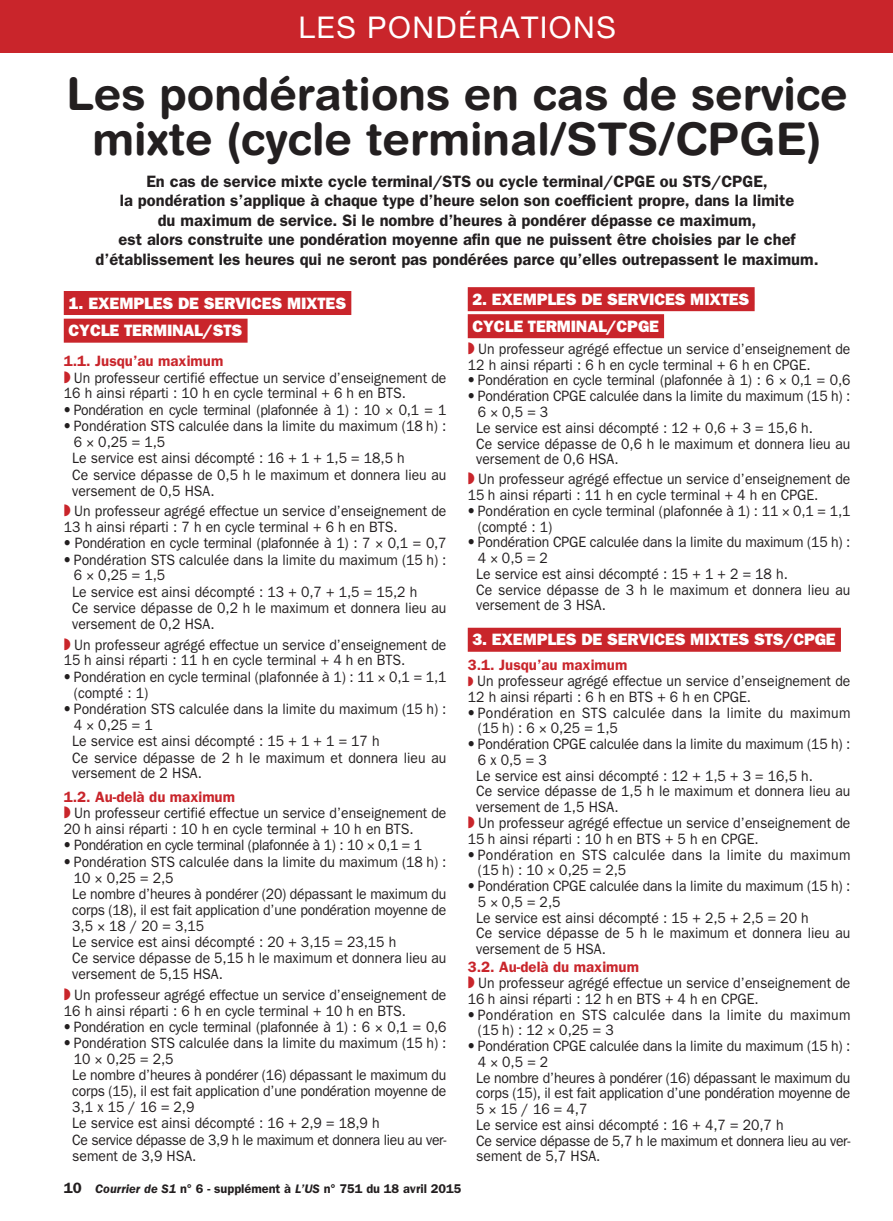
<style>
.page{position:relative;width:893px;height:1221px;background:#fff}
.page>*{position:absolute;margin:0;border:0;box-sizing:border-box;transform-origin:0 0}
.t1{font:700 45px/45px "Helvetica Rounded";color:#231f20;text-align:center}
.t2{font:30px "Helvetica Neue";letter-spacing:.05em;color:#fff}
.t3{font:600 16.5px/19.5px "ITC Franklin Gothic Std";color:#231f20;text-align:center}
.t4{font:16.5px/27.6px "ITC Franklin Gothic Std Hvy";letter-spacing:-.01em;color:#fff}
.t5{font:15px/16px "ITC Franklin Gothic Std";color:#231f20;scale:.93 1}
.t6{font:15px/15.8px "ITC Franklin Gothic Std";letter-spacing:.02em;color:#231f20;scale:.93 1}
.t7{font:15px "ITC Franklin Gothic Std";letter-spacing:-.02em;color:#231f20;scale:.93 1}
.t8{font:15px "ITC Franklin Gothic Std";letter-spacing:-.025em;color:#231f20;scale:.93 1}
.t9{font:600 12.75px "ITC Franklin Gothic Std";color:#231f20}
.s1{color:#c9252b}
.s2{font-weight:600;color:#c9252b}
.s3{font-family:"Helvetica Neue";font-weight:700}
.s4{font-size:15px}
.s5{font-style:italic}
</style>
<div class="page">
<div style="left:0;top:0;width:893px;height:53px;background:#c9252b"></div>
<div style="left:64px;top:291px;width:287px;height:24px;background:#c9252b"></div>
<div style="left:64px;top:318px;width:184px;height:24px;background:#c9252b"></div>
<div style="left:468px;top:287px;width:287px;height:24px;background:#c9252b"></div>
<div style="left:468px;top:314px;width:196px;height:24px;background:#c9252b"></div>
<div style="left:468px;top:627px;width:373px;height:24px;background:#c9252b"></div>
<p class="t2" style="left:298px;top:16px;width:319px">LES PONDÉRATIONS</p>
<p class="t1" style="left:66px;top:75px;width:783px">Les pondérations en cas de service mixte (cycle terminal/STS/CPGE)</p>
<p class="t3" style="left:96px;top:173px;width:725px">En cas de service mixte cycle terminal/STS ou cycle terminal/CPGE ou STS/CPGE,<br>la pondération s’applique à chaque type d’heure selon son coefficient propre, dans la limite<br>du maximum de service. Si le nombre d’heures à pondérer dépasse ce maximum,<br>est alors construite une pondération moyenne afin que ne puissent être choisies par le chef d’établissement les heures qui ne seront pas pondérées parce qu’elles outrepassent le maximum.</p>
<p class="t4" style="left:69px;top:289px;width:284px">1. EXEMPLES DE SERVICES MIXTES<span class="s1">I<br></span>CYCLE TERMINAL/STS<span class="s1">I</span></p>
<p class="t5" style="left:64px;top:354px;width:413px"><span class="s2">1.1. Jusqu’au maximum<br></span><span class="s1">◗</span> Un professeur certifié effectue un service d’enseignement de<br>16 h ainsi réparti : 10 h en cycle terminal + 6 h en BTS.</p>
<p class="t7" style="left:64px;top:404px;width:413px"><span class="s3">•</span> Pondération en cycle terminal (plafonnée à 1) : 10 0,1 = 1</p>
<p class="t5" style="left:72px;top:419px;width:404px;text-indent:-9px"><span class="s3">•</span> Pondération STS calculée dans la limite du maximum (18 h) :<br>6 0,25 = 1,5<br>Le service est ainsi décompté : 16 + 1 + 1,5 = 18,5 h<br>Ce service dépasse de 0,5 h le maximum et donnera lieu au versement de 0,5 HSA.</p>
<p class="t5" style="left:64px;top:504px;width:413px"><span class="s1">◗</span> Un professeur agrégé effectue un service d’enseignement de<br>13 h ainsi réparti : 7 h en cycle terminal + 6 h en BTS.</p>
<p class="t5" style="left:64px;top:536px;width:413px"><span class="s3">•</span> Pondération en cycle terminal (plafonnée à 1) : 7 0,1 = 0,7</p>
<p class="t5" style="left:72px;top:553px;width:404px;text-indent:-9px"><span class="s3">•</span> Pondération STS calculée dans la limite du maximum (15 h) :<br>6 0,25 = 1,5<br>Le service est ainsi décompté : 13 + 0,7 + 1,5 = 15,2 h<br>Ce service dépasse de 0,2 h le maximum et donnera lieu au versement de 0,2 HSA.</p>
<p class="t5" style="left:64px;top:638px;width:413px"><span class="s1">◗</span> Un professeur agrégé effectue un service d’enseignement de<br>15 h ainsi réparti : 11 h en cycle terminal + 4 h en BTS.</p>
<p class="t5" style="left:74px;top:670px;width:402px;text-indent:-10px"><span class="s3">•</span> Pondération en cycle terminal (plafonnée à 1) : 11 0,1 = 1,1 (compté : 1)</p>
<p class="t5" style="left:72px;top:702px;width:404px;text-indent:-9px"><span class="s3">•</span> Pondération STS calculée dans la limite du maximum (15 h) :<br>4 0,25 = 1<br>Le service est ainsi décompté : 15 + 1 + 1 = 17 h<br>Ce service dépasse de 2 h le maximum et donnera lieu au versement de 2 HSA.</p>
<p class="t5" style="left:64px;top:790px;width:413px"><span class="s2">1.2. Au-delà du maximum<br></span><span class="s1">◗</span> Un professeur certifié effectue un service d’enseignement de<br>20 h ainsi réparti : 10 h en cycle terminal + 10 h en BTS.</p>
<p class="t8" style="left:64px;top:840px;width:387px"><span class="s3">•</span> Pondération en cycle terminal (plafonnée à 1) : 10 0,1 = 1</p>
<p class="t5" style="left:72px;top:855px;width:404px;text-indent:-9px"><span class="s3">•</span> Pondération STS calculée dans la limite du maximum (18 h) :<br>10 0,25 = 2,5<br>Le nombre d’heures à pondérer (20) dépassant le maximum du corps (18), il est fait application d’une pondération moyenne de 3,5 18 / 20 = 3,15<br>Le service est ainsi décompté : 20 + 3,15 = 23,15 h<br>Ce service dépasse de 5,15 h le maximum et donnera lieu au versement de 5,15 HSA.</p>
<p class="t5" style="left:64px;top:988px;width:413px"><span class="s1">◗</span> Un professeur agrégé effectue un service d’enseignement de<br>16 h ainsi réparti : 6 h en cycle terminal + 10 h en BTS.</p>
<p class="t5" style="left:64px;top:1020px;width:413px"><span class="s3">•</span> Pondération en cycle terminal (plafonnée à 1) : 6 0,1 = 0,6</p>
<p class="t5" style="left:72px;top:1036px;width:404px;text-indent:-9px"><span class="s3">•</span> Pondération STS calculée dans la limite du maximum (15 h) :<br>10 0,25 = 2,5<br>Le nombre d’heures à pondérer (16) dépassant le maximum du corps (15), il est fait application d’une pondération moyenne de 3,1 x 15 / 16 = 2,9<br>Le service est ainsi décompté : 16 + 2,9 = 18,9 h<br>Ce service dépasse de 3,9 h le maximum et donnera lieu au ver&shy;sement de 3,9 HSA.</p>
<p class="t4" style="left:472px;top:285px;width:284px;line-height:27px">2. EXEMPLES DE SERVICES MIXTES<span class="s1">I<br></span>CYCLE TERMINAL/CPGE<span class="s1">I</span></p>
<p class="t5" style="left:468px;top:342px;width:413px"><span class="s1">◗</span> Un professeur agrégé effectue un service d’enseignement de<br>12 h ainsi réparti : 6 h en cycle terminal + 6 h en CPGE.</p>
<p class="t5" style="left:468px;top:374px;width:413px"><span class="s3">•</span> Pondération en cycle terminal (plafonnée à 1) : 6 0,1 = 0,6</p>
<p class="t5" style="left:476px;top:389px;width:404px;text-indent:-9px"><span class="s3">•</span> Pondération CPGE calculée dans la limite du maximum (15 h) :<br>6 0,5 = 3<br>Le service est ainsi décompté : 12 + 0,6 + 3 = 15,6 h.<br>Ce service dépasse de 0,6 h le maximum et donnera lieu au versement de 0,6 HSA.</p>
<p class="t5" style="left:468px;top:472px;width:413px"><span class="s1">◗</span> Un professeur agrégé effectue un service d’enseignement de<br>15 h ainsi réparti : 11 h en cycle terminal + 4 h en CPGE.</p>
<p class="t5" style="left:478px;top:504px;width:402px;text-indent:-10px"><span class="s3">•</span> Pondération en cycle terminal (plafonnée à 1) : 11 0,1 = 1,1 (compté : 1)</p>
<p class="t5" style="left:476px;top:535px;width:404px;text-indent:-9px"><span class="s3">•</span> Pondération CPGE calculée dans la limite du maximum (15 h) :<br>4 0,5 = 2<br>Le service est ainsi décompté : 15 + 1 + 2 = 18 h.<br>Ce service dépasse de 3 h le maximum et donnera lieu au versement de 3 HSA.</p>
<p class="t4" style="left:472px;top:626px;width:370px">3. EXEMPLES DE SERVICES MIXTES STS/CPGE<span class="s1">I</span></p>
<p class="t5" style="left:468px;top:658px;width:413px"><span class="s2">3.1. Jusqu’au maximum<br></span><span class="s1">◗</span> Un professeur agrégé effectue un service d’enseignement de<br>12 h ainsi réparti : 6 h en BTS + 6 h en CPGE.</p>
<p class="t6" style="left:478px;top:706px;width:402px;text-indent:-10px"><span class="s3">•</span> Pondération en STS calculée dans la limite du maximum (15 h) : 6 0,25 = 1,5</p>
<p class="t5" style="left:468px;top:737px;width:413px"><span class="s3">•</span> Pondération CPGE calculée dans la limite du maximum (15 h) :</p>
<p class="t5" style="left:478px;top:753px;width:76px">6 x 0,5 = 3</p>
<p class="t5" style="left:476px;top:769px;width:364px">Le service est ainsi décompté : 12 + 1,5 + 3 = 16,5 h.</p>
<p class="t5" style="left:476px;top:784px;width:404px">Ce service dépasse de 1,5 h le maximum et donnera lieu au</p>
<p class="t5" style="left:476px;top:800px;width:154px">versement de 1,5 HSA.</p>
<p class="t5" style="left:468px;top:816px;width:413px"><span class="s1">◗</span> Un professeur agrégé effectue un service d’enseignement de</p>
<p class="t5" style="left:468px;top:832px;width:314px">15 h ainsi réparti : 10 h en BTS + 5 h en CPGE.</p>
<p class="t6" style="left:478px;top:847px;width:402px;text-indent:-10px"><span class="s3">•</span> Pondération en STS calculée dans la limite du maximum (15 h) : 10 0,25 = 2,5</p>
<p class="t5" style="left:476px;top:879px;width:404px;text-indent:-9px"><span class="s3">•</span> Pondération CPGE calculée dans la limite du maximum (15 h) :<br>5 0,5 = 2,5<br>Le service est ainsi décompté : 15 + 2,5 + 2,5 = 20 h<br>Ce service dépasse de 5 h le maximum et donnera lieu au versement de 5 HSA.</p>
<p class="t5" style="left:468px;top:960px;width:413px"><span class="s2">3.2. Au-delà du maximum<br></span><span class="s1">◗</span> Un professeur agrégé effectue un service d’enseignement de<br>16 h ainsi réparti : 12 h en BTS + 4 h en CPGE.</p>
<p class="t6" style="left:478px;top:1007px;width:402px;text-indent:-10px"><span class="s3">•</span> Pondération en STS calculée dans la limite du maximum (15 h) : 12 0,25 = 3</p>
<p class="t5" style="left:476px;top:1039px;width:404px;text-indent:-9px"><span class="s3">•</span> Pondération CPGE calculée dans la limite du maximum (15 h) :<br>4 0,5 = 2<br>Le nombre d’heures à pondérer (16) dépassant le maximum du corps (15), il est fait application d’une pondération moyenne de 5 15 / 16 = 4,7<br>Le service est ainsi décompté : 16 + 4,7 = 20,7 h<br>Ce service dépasse de 5,7 h le maximum et donnera lieu au ver&shy;sement de 5,7 HSA.</p>
<p class="t9" style="left:64px;top:1184px;width:399px"><span class="s4">10</span> <span class="s5">Courrier de S1</span> n° 6 - supplément à <span class="s5">L’US</span> n° 751 du 18 avril 2015</p>
</div>
